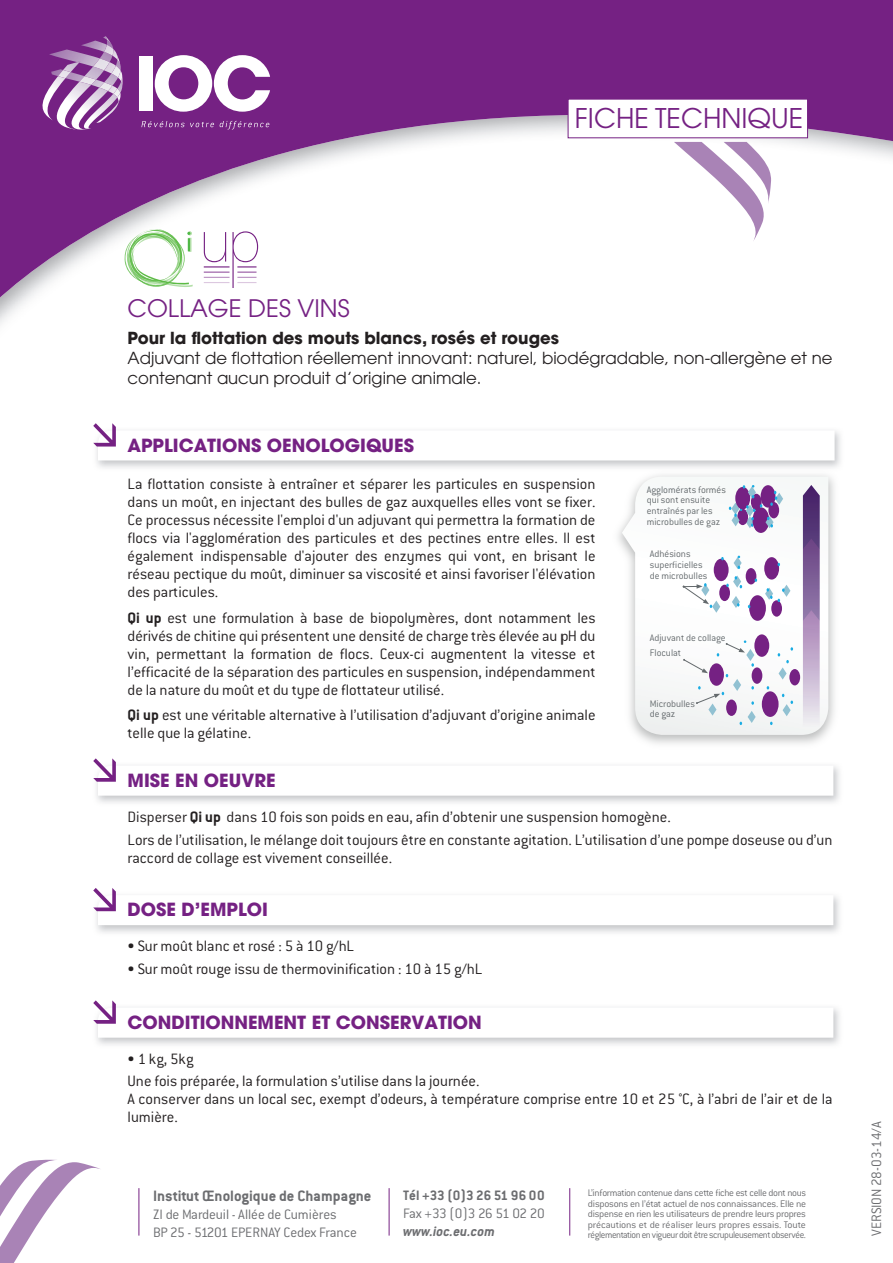
<style>
.page{position:relative;width:893px;height:1263px;background:#fff}
.page>*{position:absolute;margin:0;border:0;box-sizing:border-box;transform-origin:0 0}
.t1{font:27px "Avant Garde LT";color:#752183}
.t2{font:24px "Avant Garde LT";color:#752183}
.t3{font:700 18px "Avant Garde LT";color:#752183}
.t4{font:300 16.5px/18px "Conduit ITC";color:#231f20}
.t5{font:16.5px/19.8px "Avant Garde LT";color:#231f20}
.t6{font:700 16.5px "Avant Garde LT";color:#231f20}
.t7{font:700 16.5px "Conduit ITC";color:#6c6d70}
.t8{font:300 15px/18px "Conduit ITC";letter-spacing:-.01em;color:#6c6d70}
.t9{font:700 15px "Conduit ITC";color:#6c6d70}
.t10{font:300 15px "Conduit ITC";letter-spacing:-.03em;color:#6c6d70}
.t11{font:italic 700 15px "Conduit ITC";color:#6c6d70}
.t12{font:300 10.5px/10.5px "Conduit ITC";letter-spacing:-.035em;color:#6c6d70;text-align:justify}
.t13{font:300 10.5px/10.8px "Conduit ITC";color:#646a6d}
.s1{font-weight:700}
</style>
<div class="page">
<svg style="left:0;top:0;width:893px;height:324px"></svg>
<svg style="left:0;top:1160px;width:100px;height:103px"></svg>
<svg style="left:567px;top:98px;width:241px;height:41px"></svg>
<hr style="left:139px;top:1188px;width:1px;height:47px;background:#752183">
<hr style="left:389px;top:1188px;width:1px;height:47px;background:#752183">
<hr style="left:569px;top:1188px;width:1px;height:47px;background:#752183">
<img style="left:49px;top:49px;width:6px;height:13px">
<img style="left:121px;top:75px;width:2px;height:54px">
<img style="left:113px;top:105px;width:8px;height:25px">
<img style="left:55px;top:36px;width:58px;height:94px">
<img style="left:93px;top:58px;width:6px;height:12px">
<img style="left:79px;top:76px;width:17px;height:9px">
<svg style="left:99px;top:36px;width:23px;height:69px;background:#ac82b6"></svg>
<img style="left:39px;top:62px;width:40px;height:59px">
<svg style="left:58px;top:70px;width:13px;height:8px"></svg>
<svg style="left:141px;top:121px;width:73px;height:6px"></svg>
<svg style="left:220px;top:121px;width:49px;height:8px"></svg>
<div style="left:139px;top:56px;width:14px;height:55px;background:#fff"></div>
<svg style="left:155px;top:55px;width:115px;height:57px"></svg>
<img style="left:674px;top:142px;width:92px;height:100px">
<img style="left:724px;top:142px;width:47px;height:62px">
<svg style="left:93px;top:423px;width:469px;height:37px"></svg>
<svg style="left:93px;top:758px;width:740px;height:38px"></svg>
<svg style="left:93px;top:888px;width:740px;height:37px"></svg>
<svg style="left:93px;top:1000px;width:740px;height:38px"></svg>
<svg style="left:125px;top:229px;width:68px;height:58px"></svg>
<svg style="left:204px;top:231px;width:54px;height:57px"></svg>
<img style="left:562px;top:428px;width:281px;height:358px">
<svg style="left:622px;top:477px;width:206px;height:258px"></svg>
<div style="left:754px;top:634px;width:15px;height:23px;background:#752183;border-radius:50%"></div>
<div style="left:752px;top:667px;width:10px;height:17px;background:#752183;border-radius:50%"></div>
<div style="left:789px;top:669px;width:11px;height:16px;background:#752183;border-radius:50%"></div>
<div style="left:762px;top:691px;width:17px;height:26px;background:#752183;border-radius:50%"></div>
<svg style="left:778px;top:647px;width:15px;height:32px"></svg>
<svg style="left:782px;top:694px;width:11px;height:22px"></svg>
<svg style="left:683px;top:640px;width:73px;height:85px"></svg>
<div style="left:714px;top:559px;width:15px;height:22px;background:#752183;border-radius:50%"></div>
<div style="left:746px;top:568px;width:10px;height:16px;background:#752183;border-radius:50%"></div>
<div style="left:771px;top:600px;width:11px;height:17px;background:#752183;border-radius:50%"></div>
<div style="left:719px;top:585px;width:11px;height:16px;background:#752183;border-radius:50%"></div>
<div style="left:749px;top:595px;width:17px;height:26px;background:#752183;border-radius:50%"></div>
<svg style="left:732px;top:596px;width:8px;height:12px"></svg>
<div style="left:764px;top:557px;width:15px;height:23px;background:#752183;border-radius:50%"></div>
<svg style="left:734px;top:556px;width:8px;height:13px"></svg>
<svg style="left:683px;top:583px;width:37px;height:30px"></svg>
<svg style="left:726px;top:575px;width:16px;height:13px"></svg>
<svg style="left:765px;top:585px;width:25px;height:17px"></svg>
<svg style="left:752px;top:507px;width:17px;height:26px"></svg>
<svg style="left:729px;top:485px;width:54px;height:45px"></svg>
<svg style="left:803px;top:485px;width:17px;height:243px;background:#9c83ae"></svg>
<h1 class="t1" style="left:575px;top:102px;width:230px">FICHE TECHNIQUE</h1>
<h2 class="t2" style="left:128px;top:294px;width:224px">COLLAGE DES VINS</h2>
<p class="t6" style="left:128px;top:327px;width:433px">Pour la flottation des mouts blancs, rosés et rouges</p>
<p class="t5" style="left:128px;top:348px;width:706px">Adjuvant de flottation réellement innovant: naturel, biodégradable, non-allergène et ne contenant aucun produit d’origine animale.</p>
<p class="t3" style="left:128px;top:433px;width:288px">APPLICATIONS OENOLOGIQUES</p>
<p class="t4" style="left:128px;top:475px;width:469px;text-align:justify">La flottation consiste à entraîner et séparer les particules en suspension dans un moût, en injectant des bulles de gaz auxquelles elles vont se fixer.<br>Ce processus nécessite l'emploi d'un adjuvant qui permettra la formation de flocs via l'agglomération des particules et des pectines entre elles. Il est également indispensable d'ajouter des enzymes qui vont, en brisant le réseau pectique du moût, diminuer sa viscosité et ainsi favoriser l'élévation des particules.</p>
<p class="t4" style="left:128px;top:609px;width:469px;text-align:justify"><span class="s1">Qi up</span> est une formulation à base de biopolymères, dont notamment les dérivés de chitine qui présentent une densité de charge très élevée au pH du vin, permettant la formation de flocs. Ceux-ci augmentent la vitesse et l’efficacité de la séparation des particules en suspension, indépendamment de la nature du moût et du type de flottateur utilisé.</p>
<p class="t4" style="left:128px;top:706px;width:469px"><span class="s1">Qi up</span> est une véritable alternative à l’utilisation d’adjuvant d’origine animale telle que la gélatine.</p>
<p class="t3" style="left:128px;top:768px;width:150px">MISE EN OEUVRE</p>
<p class="t13" style="left:647px;top:484px;width:81px">Agglomérats formés qui sont ensuite entraînés par les microbulles de gaz</p>
<p class="t13" style="left:650px;top:548px;width:59px">Adhésions superficielles de microbulles</p>
<p class="t13" style="left:650px;top:630px;width:78px;line-height:14.9px">Adjuvant de collage<br>Floculat</p>
<p class="t13" style="left:650px;top:699px;width:47px;line-height:9.3px">Microbulles de gaz</p>
<p class="t4" style="left:128px;top:806px;width:706px;line-height:22.5px">Disperser <span class="s1">Qi up</span> dans 10 fois son poids en eau, afin d’obtenir une suspension homogène.<br>Lors de l’utilisation, le mélange doit toujours être en constante agitation. L’utilisation d’une pompe doseuse ou d’un</p>
<p class="t4" style="left:128px;top:849px;width:266px">raccord de collage est vivement conseillée.</p>
<p class="t3" style="left:128px;top:898px;width:142px">DOSE D’EMPLOI</p>
<p class="t4" style="left:128px;top:937px;width:228px">• Sur moût blanc et rosé : 5 à 10 g/hL</p>
<p class="t4" style="left:128px;top:960px;width:356px">• Sur moût rouge issu de thermovinification : 10 à 15 g/hL</p>
<p class="t3" style="left:128px;top:1010px;width:356px">CONDITIONNEMENT ET CONSERVATION</p>
<p class="t4" style="left:128px;top:1047px;width:353px;line-height:22.5px">• 1 kg, 5kg<br>Une fois préparée, la formulation s’utilise dans la journée.</p>
<p class="t4" style="left:128px;top:1090px;width:707px">A conserver dans un local sec, exempt d’odeurs, à température comprise entre 10 et 25 °C, à l’abri de l’air et de la lumière.</p>
<p class="t7" style="left:153px;top:1186px;width:220px">Institut Œnologique de Champagne</p>
<p class="t8" style="left:153px;top:1205px;width:205px">ZI de Mardeuil - Allée de Cumières<br>BP 25 - 51201 EPERNAY Cedex France</p>
<p class="t9" style="left:403px;top:1186px;width:143px">Tél +33 (0)3 26 51 96 00</p>
<p class="t10" style="left:403px;top:1205px;width:143px">Fax +33 (0)3 26 51 02 20</p>
<p class="t11" style="left:403px;top:1222px;width:93px">www.ioc.eu.com</p>
<p class="t12" style="left:588px;top:1188px;width:220px">L’information contenue dans cette fiche est celle dont nous disposons en l’état actuel de nos connaissances. Elle ne dispense en rien les utilisateurs de prendre leurs propres précautions et de réaliser leurs propres essais. Toute réglementationenvigueurdoitêtrescrupuleusementobservée.</p>
<p class="t8" style="left:867px;top:1235px;width:116px;rotate:-90deg">VERSION 28-03-14/A</p>
</div>
